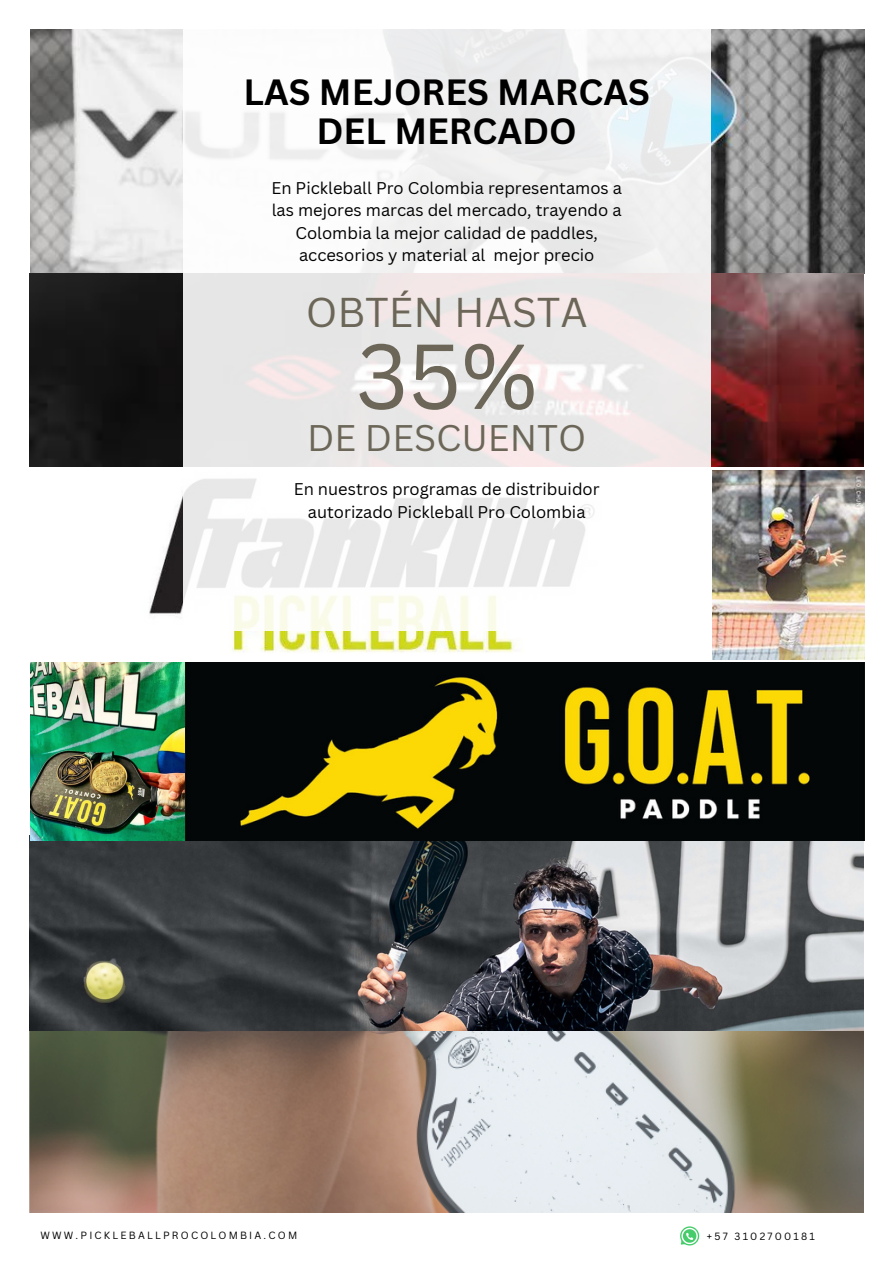
<style>
.page{position:relative;width:893px;height:1264px;background:#fff}
.page>*{position:absolute;margin:0;border:0;box-sizing:border-box;transform-origin:0 0}
.t1{font:90px "Canva Sans";color:#6b6657}
.t2{font:40.5px "Canva Sans";color:#6b6657}
.t3{font:36px "Canva Sans";color:#6b6657}
.t4{font:700 35.55px/38.2px "Canva Sans";color:#000;text-align:center}
.t5{font:16.5px/22.5px "Canva Sans";color:#000;text-align:center}
.t6{font:10.2px "Canva Sans";letter-spacing:.215em;color:#000}
</style>
<div class="page">
<img style="left:30px;top:30px;width:834px;height:437px">
<img style="left:29px;top:1000px;width:834px;height:212px">
<img style="left:30px;top:840px;width:833px;height:190px">
<img style="left:149px;top:492px;width:373px;height:161px">
<svg style="left:183px;top:29px;width:527px;height:601px"></svg>
<img style="left:30px;top:662px;width:834px;height:178px">
<img style="left:712px;top:470px;width:152px;height:189px">
<svg style="left:680px;top:1226px;width:19px;height:19px"></svg>
<p class="t4" style="left:243px;top:72px;width:408px">LAS MEJORES MARCAS<br>DEL MERCADO</p>
<p class="t5" style="left:271px;top:176px;width:352px">En Pickleball Pro Colombia representamos a las mejores marcas del mercado, trayendo a Colombia la mejor calidad de paddles, accesorios y material al mejor precio</p>
<p class="t2" style="left:305px;top:283px;width:283px">OBTÉN HASTA</p>
<p class="t1" style="left:356px;top:313px;width:183px">35%</p>
<p class="t3" style="left:307px;top:413px;width:281px">DE DESCUENTO</p>
<p class="t5" style="left:294px;top:478px;width:307px">En nuestros programas de distribuidor autorizado Pickleball Pro Colombia</p>
<p class="t6" style="left:40px;top:1228px;width:258px">WWW.PICKLEBALLPROCOLOMBIA.COM</p>
<p class="t6" style="left:706px;top:1229px;width:109px">+57 3102700181</p>
</div>
